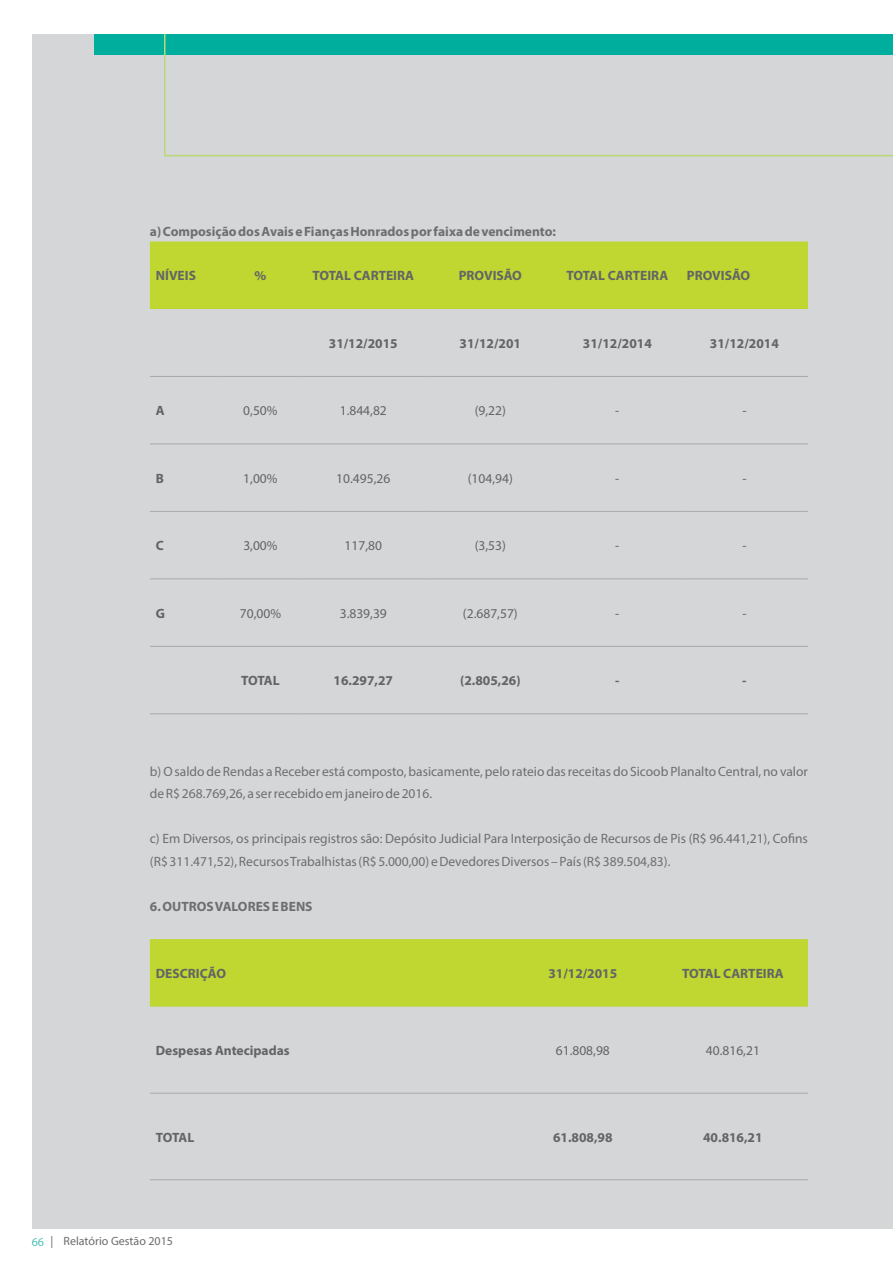
<style>
.page{position:relative;width:893px;height:1263px;background:#fff}
.page>*{position:absolute;margin:0;border:0;box-sizing:border-box;transform-origin:0 0}
.t1{font:13.5px/22.5px "Myriad Pro";color:#6d6e71}
.t2{font:700 13.5px "Myriad Pro";color:#636466}
.t3{font:13.5px "Myriad Pro";color:#636466}
.t4{font:700 13.5px "Myriad Pro";color:#6d6e71}
.t5{font:12px "Myriad Pro";color:#6b6c6f}
.t6{font:12px "Myriad Pro";color:#4ec1b5}
</style>
<div class="page">
<div style="left:33px;top:34px;width:860px;height:1195px;background:#d4d6d7"></div>
<div style="left:94px;top:34px;width:799px;height:20px;background:#00ae9d"></div>
<div style="left:150px;top:241px;width:658px;height:68px;background:#bfd730"></div>
<hr style="left:150px;top:376px;width:71px;height:1px;background:#a7a9ac">
<hr style="left:150px;top:444px;width:71px;height:1px;background:#a7a9ac">
<hr style="left:150px;top:511px;width:71px;height:1px;background:#a7a9ac">
<hr style="left:150px;top:578px;width:71px;height:1px;background:#a7a9ac">
<hr style="left:150px;top:646px;width:71px;height:1px;background:#a7a9ac">
<hr style="left:150px;top:713px;width:71px;height:1px;background:#a7a9ac">
<hr style="left:221px;top:376px;width:79px;height:1px;background:#a7a9ac">
<hr style="left:221px;top:444px;width:79px;height:1px;background:#a7a9ac">
<hr style="left:221px;top:511px;width:79px;height:1px;background:#a7a9ac">
<hr style="left:221px;top:578px;width:79px;height:1px;background:#a7a9ac">
<hr style="left:221px;top:646px;width:79px;height:1px;background:#a7a9ac">
<hr style="left:221px;top:713px;width:79px;height:1px;background:#a7a9ac">
<hr style="left:300px;top:376px;width:127px;height:1px;background:#a7a9ac">
<hr style="left:300px;top:444px;width:127px;height:1px;background:#a7a9ac">
<hr style="left:300px;top:511px;width:127px;height:1px;background:#a7a9ac">
<hr style="left:300px;top:578px;width:127px;height:1px;background:#a7a9ac">
<hr style="left:300px;top:646px;width:127px;height:1px;background:#a7a9ac">
<hr style="left:300px;top:713px;width:127px;height:1px;background:#a7a9ac">
<hr style="left:427px;top:376px;width:127px;height:1px;background:#a7a9ac">
<hr style="left:427px;top:444px;width:127px;height:1px;background:#a7a9ac">
<hr style="left:427px;top:511px;width:127px;height:1px;background:#a7a9ac">
<hr style="left:427px;top:578px;width:127px;height:1px;background:#a7a9ac">
<hr style="left:427px;top:646px;width:127px;height:1px;background:#a7a9ac">
<hr style="left:427px;top:713px;width:127px;height:1px;background:#a7a9ac">
<hr style="left:554px;top:376px;width:127px;height:1px;background:#a7a9ac">
<hr style="left:681px;top:376px;width:127px;height:1px;background:#a7a9ac">
<hr style="left:554px;top:444px;width:127px;height:1px;background:#a7a9ac">
<hr style="left:681px;top:444px;width:127px;height:1px;background:#a7a9ac">
<hr style="left:554px;top:511px;width:127px;height:1px;background:#a7a9ac">
<hr style="left:681px;top:511px;width:127px;height:1px;background:#a7a9ac">
<hr style="left:554px;top:578px;width:127px;height:1px;background:#a7a9ac">
<hr style="left:681px;top:578px;width:127px;height:1px;background:#a7a9ac">
<hr style="left:554px;top:646px;width:127px;height:1px;background:#a7a9ac">
<hr style="left:681px;top:646px;width:127px;height:1px;background:#a7a9ac">
<hr style="left:554px;top:713px;width:127px;height:1px;background:#a7a9ac">
<hr style="left:681px;top:713px;width:127px;height:1px;background:#a7a9ac">
<div style="left:150px;top:939px;width:658px;height:67px;background:#bfd730"></div>
<hr style="left:150px;top:1093px;width:358px;height:1px;background:#a7a9ac">
<hr style="left:150px;top:1179px;width:358px;height:1px;background:#a7a9ac">
<hr style="left:508px;top:1093px;width:150px;height:1px;background:#a7a9ac">
<hr style="left:508px;top:1179px;width:150px;height:1px;background:#a7a9ac">
<hr style="left:658px;top:1093px;width:150px;height:1px;background:#a7a9ac">
<hr style="left:658px;top:1179px;width:150px;height:1px;background:#a7a9ac">
<hr style="left:164px;top:155px;width:729px;height:1px;background:#bbd876">
<hr style="left:164px;top:34px;width:1px;height:122px;background:#bbd876">
<p class="t4" style="left:150px;top:222px;width:408px">a) Composição dos Avais e Fianças Honrados por faixa de vencimento:</p>
<p class="t2" style="left:156px;top:267px;width:42px">NÍVEIS</p>
<p class="t2" style="left:254px;top:267px;width:13px">%</p>
<p class="t2" style="left:312px;top:267px;width:103px">TOTAL CARTEIRA</p>
<p class="t2" style="left:459px;top:267px;width:65px">PROVISÃO</p>
<p class="t2" style="left:566px;top:267px;width:103px">TOTAL CARTEIRA</p>
<p class="t2" style="left:687px;top:267px;width:65px">PROVISÃO</p>
<p class="t2" style="left:329px;top:334px;width:70px">31/12/2015</p>
<p class="t2" style="left:460px;top:334px;width:63px">31/12/201</p>
<p class="t2" style="left:583px;top:334px;width:70px">31/12/2014</p>
<p class="t2" style="left:710px;top:334px;width:70px">31/12/2014</p>
<p class="t2" style="left:156px;top:402px;width:10px">A</p>
<p class="t3" style="left:243px;top:402px;width:36px">0,50%</p>
<p class="t3" style="left:340px;top:402px;width:49px">1.844,82</p>
<p class="t3" style="left:475px;top:402px;width:33px">(9,22)</p>
<p class="t3" style="left:615px;top:402px;width:6px">-</p>
<p class="t3" style="left:742px;top:402px;width:6px">-</p>
<p class="t2" style="left:156px;top:469px;width:10px">B</p>
<p class="t3" style="left:243px;top:470px;width:36px">1,00%</p>
<p class="t3" style="left:336px;top:470px;width:56px">10.495,26</p>
<p class="t3" style="left:468px;top:470px;width:47px">(104,94)</p>
<p class="t3" style="left:615px;top:470px;width:6px">-</p>
<p class="t3" style="left:742px;top:470px;width:6px">-</p>
<p class="t2" style="left:156px;top:537px;width:10px">C</p>
<p class="t3" style="left:243px;top:537px;width:36px">3,00%</p>
<p class="t3" style="left:345px;top:537px;width:39px">117,80</p>
<p class="t3" style="left:475px;top:537px;width:33px">(3,53)</p>
<p class="t3" style="left:615px;top:537px;width:6px">-</p>
<p class="t3" style="left:742px;top:537px;width:6px">-</p>
<p class="t2" style="left:156px;top:604px;width:11px">G</p>
<p class="t3" style="left:240px;top:605px;width:43px">70,00%</p>
<p class="t3" style="left:340px;top:605px;width:49px">3.839,39</p>
<p class="t3" style="left:463px;top:605px;width:56px">(2.687,57)</p>
<p class="t3" style="left:615px;top:605px;width:6px">-</p>
<p class="t3" style="left:742px;top:605px;width:6px">-</p>
<p class="t2" style="left:241px;top:672px;width:40px">TOTAL</p>
<p class="t2" style="left:334px;top:672px;width:61px">16.297,27</p>
<p class="t2" style="left:460px;top:672px;width:62px">(2.805,26)</p>
<p class="t2" style="left:615px;top:672px;width:6px">-</p>
<p class="t2" style="left:742px;top:672px;width:6px">-</p>
<p class="t1" style="left:150px;top:760px;width:660px">b) O saldo de Rendas a Receber está composto, basicamente, pelo rateio das receitas do Sicoob Planalto Central, no valor de R$ 268.769,26, a ser recebido em janeiro de 2016.</p>
<p class="t1" style="left:150px;top:827px;width:659px">c) Em Diversos, os principais registros são: Depósito Judicial Para Interposição de Recursos de Pis (R$ 96.441,21), Cofins (R$ 311.471,52), Recursos Trabalhistas (R$ 5.000,00) e Devedores Diversos – País (R$ 389.504,83).</p>
<p class="t4" style="left:150px;top:897px;width:164px">6. OUTROS VALORES E BENS</p>
<p class="t2" style="left:156px;top:964px;width:72px">DESCRIÇÃO</p>
<p class="t2" style="left:548px;top:964px;width:70px">31/12/2015</p>
<p class="t2" style="left:682px;top:964px;width:103px">TOTAL CARTEIRA</p>
<p class="t2" style="left:156px;top:1041px;width:135px">Despesas Antecipadas</p>
<p class="t3" style="left:556px;top:1042px;width:56px">61.808,98</p>
<p class="t3" style="left:706px;top:1042px;width:56px">40.816,21</p>
<p class="t2" style="left:156px;top:1128px;width:40px">TOTAL</p>
<p class="t2" style="left:553px;top:1128px;width:61px">61.808,98</p>
<p class="t2" style="left:703px;top:1128px;width:61px">40.816,21</p>
<p class="t6" style="left:32px;top:1235px;width:14px">66</p>
<p class="t5" style="left:50px;top:1233px;width:124px">| Relatório Gestão 2015</p>
</div>
